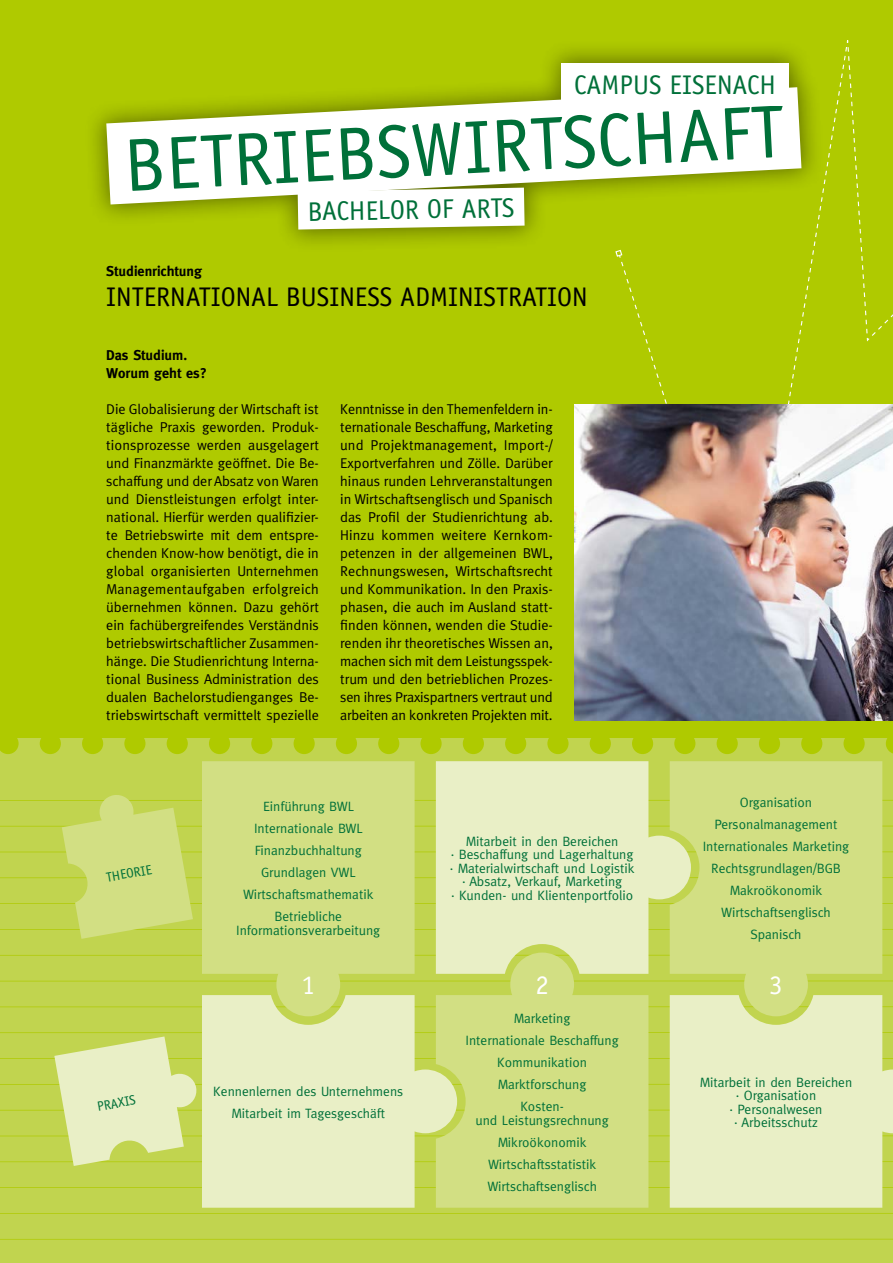
<style>
.page{position:relative;width:893px;height:1263px;background:#afca00}
.page>*{position:absolute;margin:0;border:0;box-sizing:border-box;transform-origin:0 0}
.t1{font:75px "AT Officina Sans";color:#007039}
.t2{font:27px "AT Officina Sans";color:#000}
.t3{font:27px "AT Officina Sans";color:#007039}
.t4{font:27px "AT Officina Sans";color:#fff}
.t5{font:14.25px/18px "Meta";letter-spacing:-.01em;color:#000;text-align:justify}
.t6{font:700 14.25px/18px "Meta";color:#000}
.t7{font:13.5px/22px "Meta";color:#007039;text-align:center}
.t8{font:13.5px "AT Officina Sans";color:#007039}
</style>
<div class="page">
<div style="left:0;top:738px;width:893px;height:525px;background:#c1d44f"></div>
<hr style="left:0;top:1238px;width:893px;height:1px;background:#afca00">
<hr style="left:0;top:1213px;width:893px;height:1px;background:#afca00">
<hr style="left:0;top:1187px;width:893px;height:1px;background:#afca00">
<hr style="left:0;top:1161px;width:893px;height:1px;background:#afca00">
<hr style="left:0;top:1135px;width:893px;height:1px;background:#afca00">
<hr style="left:0;top:1109px;width:893px;height:1px;background:#afca00">
<hr style="left:0;top:1084px;width:893px;height:1px;background:#afca00">
<hr style="left:0;top:1058px;width:893px;height:1px;background:#afca00">
<hr style="left:0;top:1032px;width:893px;height:1px;background:#afca00">
<hr style="left:0;top:1006px;width:893px;height:1px;background:#afca00">
<hr style="left:0;top:980px;width:893px;height:1px;background:#afca00">
<hr style="left:0;top:955px;width:893px;height:1px;background:#afca00">
<hr style="left:0;top:929px;width:893px;height:1px;background:#afca00">
<hr style="left:0;top:903px;width:893px;height:1px;background:#afca00">
<hr style="left:0;top:877px;width:893px;height:1px;background:#afca00">
<hr style="left:0;top:851px;width:893px;height:1px;background:#afca00">
<hr style="left:0;top:825px;width:893px;height:1px;background:#afca00">
<hr style="left:0;top:800px;width:893px;height:1px;background:#afca00">
<svg style="left:202px;top:761px;width:213px;height:234px;background:#d0de7f"></svg>
<svg style="left:202px;top:995px;width:234px;height:213px;background:#e5ecbc"></svg>
<svg style="left:436px;top:974px;width:212px;height:234px;background:#d1de80"></svg>
<svg style="left:436px;top:761px;width:234px;height:213px;background:#e5ecbc"></svg>
<svg style="left:670px;top:761px;width:212px;height:234px;background:#d1de80"></svg>
<svg style="left:670px;top:995px;width:223px;height:213px;background:#e6edbe"></svg>
<svg style="left:54px;top:1036px;width:144px;height:130px;background:#dbe69e"></svg>
<svg style="left:62px;top:793px;width:131px;height:146px;background:#ccdb71"></svg>
<svg style="left:621px;top:40px;width:272px;height:364px"></svg>
<svg style="left:615px;top:253px;width:8px;height:5px"></svg>
<div style="left:83px;top:39px;width:741px;height:214px;background:#000;opacity:.44"></div>
<svg style="left:106px;top:87px;width:695px;height:117px;background:#e4eab8"></svg>
<svg style="left:298px;top:188px;width:227px;height:42px;background:#f6f7ed"></svg>
<div style="left:561px;top:63px;width:228px;height:42px;background:#fff"></div>
<img style="left:574px;top:404px;width:319px;height:316px">
<h2 class="t3" style="left:574px;top:69px;width:204px">CAMPUS EISENACH</h2>
<h1 class="t1" style="left:122px;top:122px;width:663px;rotate:-3deg">BETRIEBSWIRTSCHAFT</h1>
<h2 class="t3" style="left:307px;top:196px;width:209px;rotate:-1deg">BACHELOR OF ARTS</h2>
<p class="t6" style="left:106px;top:262px;width:97px">Studienrichtung</p>
<h2 class="t2" style="left:106px;top:281px;width:483px">INTERNATIONAL BUSINESS ADMINISTRATION</h2>
<p class="t6" style="left:106px;top:346px;width:102px">Das Studium.<br>Worum geht es?</p>
<p class="t5" style="left:106px;top:400px;width:214px">Die Globalisierung der Wirtschaft ist tägliche Praxis geworden. Produk&shy;tionsprozesse werden ausgelagert und Finanzmärkte geöffnet. Die Be&shy;schaffung und der Absatz von Waren und Dienstleistungen erfolgt inter&shy;national. Hierfür werden qualifizier&shy;te Betriebswirte mit dem entspre&shy;chenden Know-how benötigt, die in global organisierten Unternehmen Managementaufgaben erfolgreich übernehmen können. Dazu gehört ein fachübergreifendes Verständnis betriebswirtschaftlicher Zusammen&shy;hänge. Die Studienrichtung Interna&shy;tional Business Administration des dualen Bachelorstudienganges Be&shy;triebswirtschaft vermittelt spezielle</p>
<p class="t5" style="left:340px;top:400px;width:214px">Kenntnisse in den Themenfeldern in&shy;ternationale Beschaffung, Marketing und Projektmanagement, Import-/ Exportverfahren und Zölle. Darüber hinaus runden Lehrveranstaltungen in Wirtschaftsenglisch und Spanisch das Profil der Studienrichtung ab.<br>Hinzu kommen weitere Kernkom&shy;petenzen in der allgemeinen BWL, Rechnungswesen, Wirtschaftsrecht und Kommunikation. In den Praxis&shy;phasen, die auch im Ausland statt&shy;finden können, wenden die Studie&shy;renden ihr theoretisches Wissen an, machen sich mit dem Leistungsspek&shy;trum und den betrieblichen Prozes&shy;sen ihres Praxispartners vertraut und arbeiten an konkreten Projekten mit.</p>
<p class="t8" style="left:105px;top:869px;width:48px;rotate:-10deg">THEORIE</p>
<p class="t7" style="left:243px;top:795px;width:132px">Einführung BWL<br>Internationale BWL<br>Finanzbuchhaltung<br>Grundlagen VWL<br>Wirtschaftsmathematik<br>Betriebliche</p>
<p class="t7" style="left:236px;top:919px;width:146px">Informationsverarbeitung</p>
<p class="t7" style="left:450px;top:834px;width:186px;line-height:13.5px">Mitarbeit in den Bereichen<br>· Beschaffung und Lagerhaltung · Materialwirtschaft und Logistik · Absatz, Verkauf, Marketing<br>· Kunden- und Klientenportfolio</p>
<p class="t7" style="left:703px;top:791px;width:148px">Organisation<br>Personalmanagement<br>Internationales Marketing<br>Rechtsgrundlagen/BGB<br>Makroökonomik<br>Wirtschaftsenglisch<br>Spanisch</p>
<p class="t8" style="left:96px;top:1099px;width:41px;rotate:-10deg">PRAXIS</p>
<h2 class="t4" style="left:302px;top:969px;width:15px">1</h2>
<h2 class="t4" style="left:535px;top:969px;width:15px">2</h2>
<h2 class="t4" style="left:769px;top:969px;width:15px">3</h2>
<p class="t7" style="left:213px;top:1080px;width:191px">Kennenlernen des Unternehmens<br>Mitarbeit im Tagesgeschäft</p>
<p class="t7" style="left:466px;top:1007px;width:155px">Marketing<br>Internationale Beschaffung<br>Kommunikation<br>Marktforschung<br>Kosten-</p>
<p class="t7" style="left:475px;top:1108px;width:135px">und Leistungsrechnung<br>Mikroökonomik<br>Wirtschaftsstatistik<br>Wirtschaftsenglisch</p>
<p class="t7" style="left:700px;top:1075px;width:154px;line-height:13.5px">Mitarbeit in den Bereichen · Organisation<br>· Personalwesen<br>· Arbeitsschutz</p>
</div>
